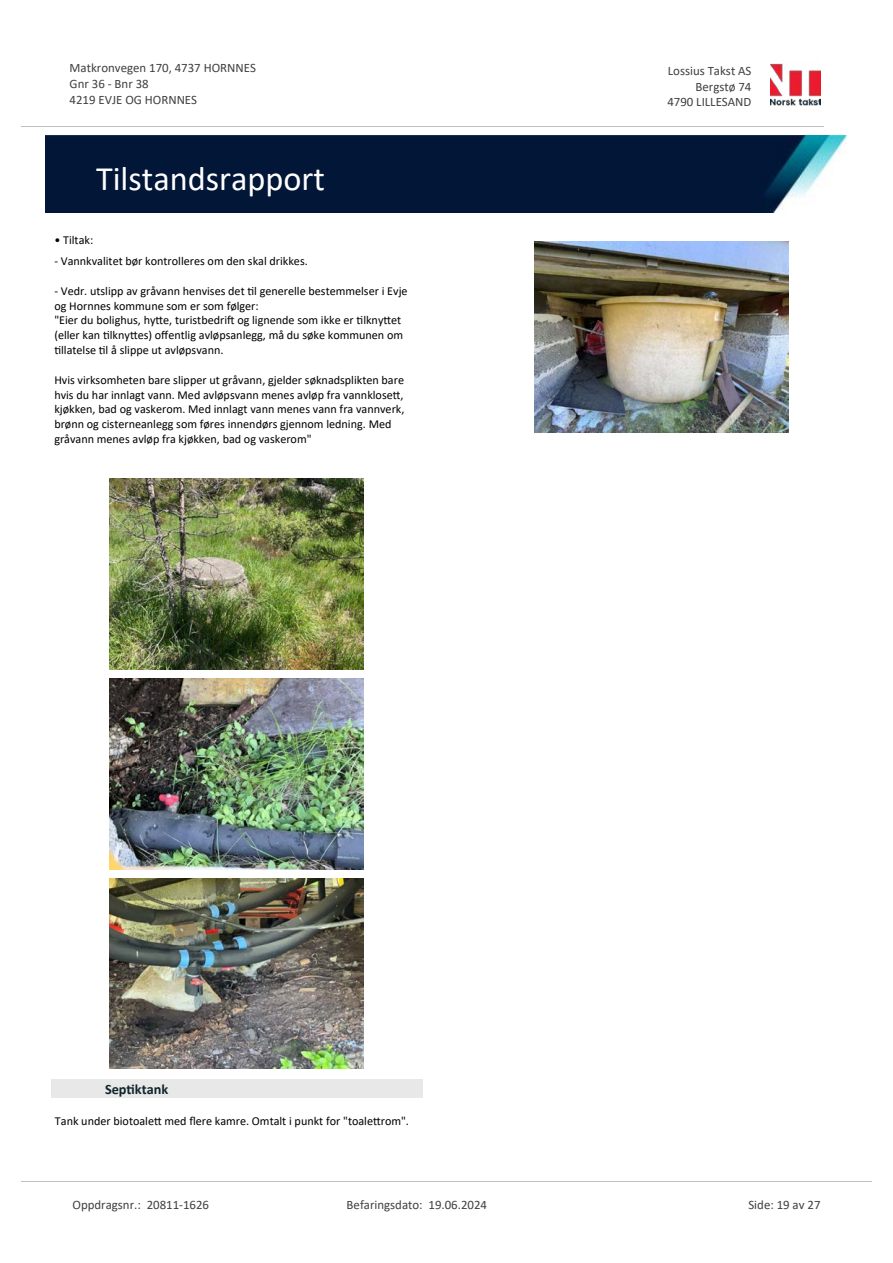
<style>
.page{position:relative;width:893px;height:1263px;background:#fff}
.page>*{position:absolute;margin:0;border:0;box-sizing:border-box;transform-origin:0 0}
.t1{font:34.35px "Calibri";color:#fff}
.t2{font:700 14.25px "Calibri";color:#0f252c}
.t3{font:12.9px/15.8px "Calibri";color:#404040}
.t4{font:12.15px/14.9px "Calibri";color:#000}
</style>
<div class="page">
<img style="left:109px;top:478px;width:254px;height:191px">
<img style="left:109px;top:679px;width:254px;height:190px">
<img style="left:109px;top:878px;width:254px;height:191px">
<div style="left:51px;top:1079px;width:372px;height:19px;background:#e8e8e8"></div>
<img style="left:534px;top:241px;width:254px;height:191px">
<img style="left:770px;top:63px;width:51px;height:43px">
<hr style="left:21px;top:127px;width:802px;height:1px;background:#c0c0c0">
<img style="left:46px;top:135px;width:800px;height:78px">
<hr style="left:21px;top:1181px;width:851px;height:1px;background:#c0c0c0">
<p class="t3" style="left:70px;top:60px;width:188px">Matkronvegen 170, 4737 HORNNES<br>Gnr 36 - Bnr 38<br>4219 EVJE OG HORNNES</p>
<p class="t3" style="left:668px;top:63px;width:85px">Lossius Takst AS</p>
<p class="t3" style="left:695px;top:78px;width:57px">Bergstø 74</p>
<p class="t3" style="left:667px;top:94px;width:86px">4790 LILLESAND</p>
<h1 class="t1" style="left:96px;top:155px;width:230px">Tilstandsrapport</h1>
<p class="t4" style="left:54px;top:232px;width:40px">• Tiltak:</p>
<p class="t4" style="left:54px;top:253px;width:255px">- Vannkvalitet bør kontrolleres om den skal drikkes.</p>
<p class="t4" style="left:54px;top:283px;width:355px">- Vedr. utslipp av gråvann henvises det 琀椀l generelle bestemmelser i Evje og Hornnes kommune som er som følger:<br>"Eier du bolighus, hy琀琀e, turistbedri昀琀 og lignende som ikke er 琀椀lkny琀琀et (eller kan 琀椀lkny琀琀es) o昀昀entlig avløpsanlegg, må du søke kommunen om琀椀llatelse 琀椀l å slippe ut avløpsvann.</p>
<p class="t4" style="left:54px;top:372px;width:352px">Hvis virksomheten bare slipper ut gråvann, gjelder søknadsplikten bare hvis du har innlagt vann. Med avløpsvann menes avløp fra vannklose琀琀, kjøkken, bad og vaskerom. Med innlagt vann menes vann fra vannverk, brønn og cisterneanlegg som føres innendørs gjennom ledning. Med gråvann menes avløp fra kjøkken, bad og vaskerom"</p>
<p class="t2" style="left:105px;top:1079px;width:65px">Sep琀椀ktank</p>
<p class="t4" style="left:55px;top:1113px;width:356px">Tank under biotoale琀琀 med 昀氀ere kamre. Omtalt i punkt for "toale琀琀rom".</p>
<p class="t3" style="left:72px;top:1197px;width:138px">Oppdragsnr.: 20811-1626</p>
<p class="t3" style="left:347px;top:1197px;width:142px">Befaringsdato: 19.06.2024</p>
<p class="t3" style="left:748px;top:1197px;width:74px">Side: 19 av 27</p>
</div>
